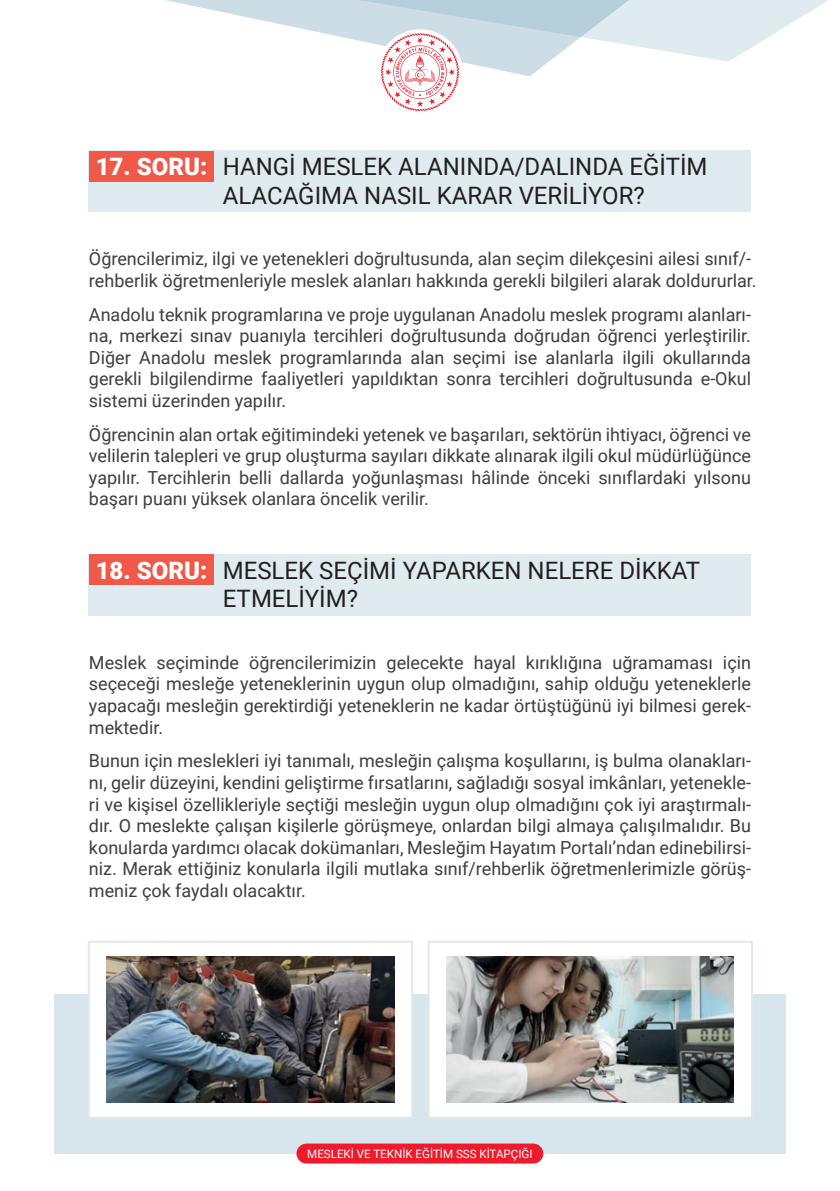
<style>
.page{position:relative;width:840px;height:1191px;background:#fff}
.page>*{position:absolute;margin:0;border:0;box-sizing:border-box;transform-origin:0 0}
.t1{font:24px/28.8px "Roboto";color:#231f20}
.t2{font:18px/21.6px "Roboto";color:#3e3e3f;text-align:justify}
.t3{font:11.6px "Roboto";color:#fff}
.s1{font-weight:900;color:#fff}
</style>
<div class="page">
<div style="left:54px;top:994px;width:731px;height:159px;background:#d7e5ec"></div>
<div style="left:89px;top:151px;width:661px;height:61px;background:#e0ebf0"></div>
<div style="left:296px;top:1143px;width:247px;height:20px;background:#ee1b2c;border-radius:10px"></div>
<svg style="left:166px;top:0;width:662px;height:111px"></svg>
<div style="left:89px;top:151px;width:125px;height:30px;background:#f05949"></div>
<div style="left:89px;top:554px;width:661px;height:61px;background:#e0ebf0"></div>
<div style="left:89px;top:554px;width:125px;height:31px;background:#f05949"></div>
<svg style="left:427px;top:941px;width:325px;height:176px;fill:#fff"></svg>
<svg style="left:88px;top:941px;width:325px;height:176px;fill:#fff"></svg>
<img style="left:107px;top:956px;width:287px;height:146px">
<img style="left:446px;top:956px;width:287px;height:146px">
<h1 class="t1" style="left:223px;top:151px;width:486px;text-indent:-127px"><span class="s1">17. SORU:</span> HANGİ MESLEK ALANINDA/DALINDA EĞİTİM<br>ALACAĞIMA NASIL KARAR VERİLİYOR?</h1>
<p class="t2" style="left:89px;top:247px;width:669px">Öğrencilerimiz, ilgi ve yetenekleri doğrultusunda, alan seçim dilekçesini ailesi sınıf/- rehberlik öğretmenleriyle meslek alanları hakkında gerekli bilgileri alarak doldururlar.</p>
<p class="t2" style="left:89px;top:303px;width:663px">Anadolu teknik programlarına ve proje uygulanan Anadolu meslek programı alanları&shy;na, merkezi sınav puanıyla tercihleri doğrultusunda doğrudan öğrenci yerleştirilir.<br>Diğer Anadolu meslek programlarında alan seçimi ise alanlarla ilgili okullarında gerekli bilgilendirme faaliyetleri yapıldıktan sonra tercihleri doğrultusunda e-Okul sistemi üzerinden yapılır.</p>
<p class="t2" style="left:89px;top:423px;width:663px">Öğrencinin alan ortak eğitimindeki yetenek ve başarıları, sektörün ihtiyacı, öğrenci ve velilerin talepleri ve grup oluşturma sayıları dikkate alınarak ilgili okul müdürlüğünce yapılır. Tercihlerin belli dallarda yoğunlaşması hâlinde önceki sınıflardaki yılsonu başarı puanı yüksek olanlara öncelik verilir.</p>
<h1 class="t1" style="left:223px;top:555px;width:478px;text-indent:-127px"><span class="s1">18. SORU:</span> MESLEK SEÇİMİ YAPARKEN NELERE DİKKAT<br>ETMELİYİM?</h1>
<p class="t2" style="left:89px;top:651px;width:663px">Meslek seçiminde öğrencilerimizin gelecekte hayal kırıklığına uğramaması için seçeceği mesleğe yeteneklerinin uygun olup olmadığını, sahip olduğu yeteneklerle yapacağı mesleğin gerektirdiği yeteneklerin ne kadar örtüştüğünü iyi bilmesi gerek&shy;mektedir.</p>
<p class="t2" style="left:89px;top:749px;width:663px">Bunun için meslekleri iyi tanımalı, mesleğin çalışma koşullarını, iş bulma olanakları&shy;nı, gelir düzeyini, kendini geliştirme fırsatlarını, sağladığı sosyal imkânları, yetenekle&shy;ri ve kişisel özellikleriyle seçtiği mesleğin uygun olup olmadığını çok iyi araştırmalı&shy;dır. O meslekte çalışan kişilerle görüşmeye, onlardan bilgi almaya çalışılmalıdır. Bu konularda yardımcı olacak dokümanları, Mesleğim Hayatım Portalı’ndan edinebilirsi&shy;niz. Merak ettiğiniz konularla ilgili mutlaka sınıf/rehberlik öğretmenlerimizle görüş&shy;meniz çok faydalı olacaktır.</p>
<p class="t3" style="left:307px;top:1146px;width:227px">MESLEKİ VE TEKNİK EĞİTİM SSS KİTAPÇIĞI</p>
</div>
